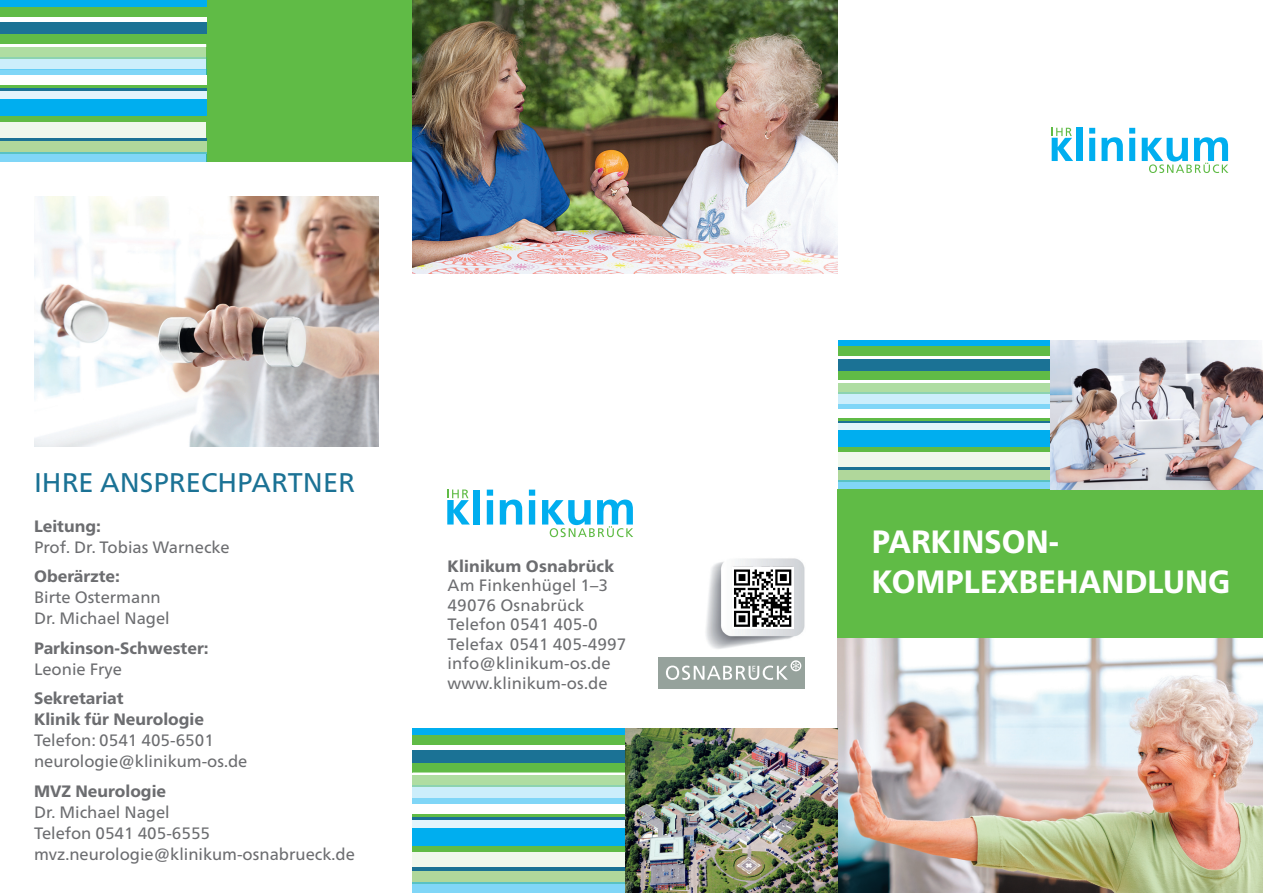
<style>
.page{position:relative;width:1263px;height:893px;background:#fff}
.page>*{position:absolute;margin:0;border:0;box-sizing:border-box;transform-origin:0 0}
.t1{font:800 32.25px/40.5px "Frutiger Neue LT Pro";letter-spacing:.005em;color:#fff;scale:.94 1}
.t2{font:27px "Frutiger Neue LT Pro";color:#1b7295}
.t3{font:16.5px/21px "Frutiger Neue LT Pro";color:#6c6d70}
.t4{font:800 16.5px/21px "Frutiger Neue LT Pro";color:#6c6d70}
.s1{font-weight:800}
.s2{font-weight:400}
</style>
<div class="page">
<img style="left:838px;top:638px;width:425px;height:255px">
<div style="left:838px;top:489px;width:425px;height:149px;background:#60bb46"></div>
<div style="left:206px;top:0;width:206px;height:162px;background:#60bb46"></div>
<div style="left:838px;top:340px;width:212px;height:7px;background:#00aeef"></div>
<div style="left:838px;top:346px;width:212px;height:10px;background:#60bb46"></div>
<div style="left:838px;top:359px;width:212px;height:13px;background:#1b7295"></div>
<div style="left:838px;top:371px;width:212px;height:9px;background:#60bb46"></div>
<div style="left:838px;top:383px;width:212px;height:10px;background:#afdda2"></div>
<div style="left:838px;top:392px;width:212px;height:12px;background:#00aeef;opacity:.2"></div>
<div style="left:838px;top:404px;width:212px;height:5px;background:#80d6f7"></div>
<hr style="left:838px;top:418px;width:212px;height:3px;background:#60bb46">
<hr style="left:838px;top:421px;width:212px;height:3px;background:#1b7295">
<div style="left:838px;top:423px;width:212px;height:10px;background:#e1f4fc"></div>
<div style="left:838px;top:431px;width:212px;height:17px;background:#00aeef"></div>
<div style="left:838px;top:447px;width:212px;height:5px;background:#60bb46"></div>
<div style="left:838px;top:451px;width:212px;height:17px;background:#eff8ec"></div>
<hr style="left:838px;top:467px;width:212px;height:3px;background:#1b7295">
<div style="left:838px;top:470px;width:212px;height:12px;background:#b0d79b"></div>
<div style="left:838px;top:480px;width:212px;height:9px;background:#00aeef;opacity:.5"></div>
<img style="left:1050px;top:340px;width:213px;height:149px">
<div style="left:1077px;top:128px;width:6px;height:33px;background:#00aeef"></div>
<svg style="left:1089px;top:128px;width:6px;height:33px"></svg>
<svg style="left:1101px;top:137px;width:22px;height:24px"></svg>
<svg style="left:1129px;top:128px;width:6px;height:33px"></svg>
<svg style="left:1052px;top:128px;width:21px;height:33px"></svg>
<svg style="left:1142px;top:137px;width:86px;height:36px"></svg>
<div style="left:0;top:0;width:206px;height:8px;background:#00aeef"></div>
<div style="left:0;top:8px;width:206px;height:10px;background:#60bb46"></div>
<div style="left:0;top:22px;width:206px;height:13px;background:#1b7295"></div>
<div style="left:0;top:35px;width:206px;height:9px;background:#60bb46"></div>
<div style="left:0;top:47px;width:206px;height:11px;background:#afdda2"></div>
<div style="left:0;top:57px;width:206px;height:12px;background:#00aeef;opacity:.2"></div>
<div style="left:0;top:69px;width:206px;height:7px;background:#80d6f7"></div>
<hr style="left:0;top:85px;width:206px;height:3px;background:#60bb46">
<hr style="left:0;top:88px;width:206px;height:4px;background:#1b7295">
<div style="left:0;top:91px;width:206px;height:11px;background:#e1f4fc"></div>
<div style="left:0;top:99px;width:206px;height:18px;background:#00aeef"></div>
<div style="left:0;top:117px;width:206px;height:5px;background:#60bb46"></div>
<div style="left:0;top:121px;width:206px;height:18px;background:#eff8ec"></div>
<hr style="left:0;top:138px;width:206px;height:3px;background:#1b7295">
<div style="left:0;top:141px;width:206px;height:13px;background:#b0d79b"></div>
<div style="left:0;top:152px;width:206px;height:10px;background:#00aeef;opacity:.5"></div>
<img style="left:706px;top:558px;width:99px;height:113px">
<div style="left:732px;top:567px;width:62px;height:62px;background:#fff"></div>
<svg style="left:734px;top:569px;width:57px;height:58px"></svg>
<div style="left:474px;top:490px;width:6px;height:34px;background:#00aeef"></div>
<svg style="left:487px;top:490px;width:6px;height:34px"></svg>
<svg style="left:500px;top:500px;width:22px;height:24px"></svg>
<svg style="left:529px;top:490px;width:6px;height:34px"></svg>
<svg style="left:447px;top:489px;width:23px;height:35px"></svg>
<svg style="left:542px;top:500px;width:91px;height:37px"></svg>
<div style="left:658px;top:657px;width:146px;height:32px;background:#96a29c"></div>
<svg style="left:666px;top:660px;width:135px;height:20px"></svg>
<img style="left:34px;top:196px;width:344px;height:250px">
<img style="left:412px;top:0;width:426px;height:274px">
<div style="left:412px;top:729px;width:213px;height:7px;background:#00aeef"></div>
<div style="left:412px;top:735px;width:213px;height:11px;background:#60bb46"></div>
<div style="left:412px;top:750px;width:213px;height:13px;background:#1b7295"></div>
<div style="left:412px;top:763px;width:213px;height:9px;background:#60bb46"></div>
<div style="left:412px;top:775px;width:213px;height:12px;background:#60bb46;opacity:.5"></div>
<div style="left:412px;top:786px;width:213px;height:12px;background:#cceefb"></div>
<div style="left:412px;top:798px;width:213px;height:6px;background:#80d6f7"></div>
<hr style="left:412px;top:814px;width:213px;height:3px;background:#60bb46">
<hr style="left:412px;top:817px;width:213px;height:4px;background:#1b7295">
<div style="left:412px;top:820px;width:213px;height:11px;background:#e1f4fc"></div>
<div style="left:412px;top:828px;width:213px;height:19px;background:#00aeef"></div>
<div style="left:412px;top:846px;width:213px;height:5px;background:#60bb46"></div>
<div style="left:412px;top:850px;width:213px;height:18px;background:#60bb46;opacity:.1"></div>
<hr style="left:412px;top:867px;width:213px;height:4px;background:#1b7295">
<div style="left:412px;top:871px;width:213px;height:13px;background:#b0d79b"></div>
<div style="left:412px;top:882px;width:213px;height:11px;background:#00aeef;opacity:.5"></div>
<img style="left:625px;top:729px;width:213px;height:164px">
<p class="t2" style="left:34px;top:471px;width:323px">IHRE ANSPRECHPARTNER</p>
<p class="t3" style="left:34px;top:517px;width:197px"><span class="s1">Leitung:<br></span>Prof. Dr. Tobias Warnecke</p>
<p class="t3" style="left:34px;top:567px;width:137px"><span class="s1">Oberärzte:<br></span>Birte Ostermann<br>Dr. Michael Nagel</p>
<p class="t4" style="left:34px;top:639px;width:176px">Parkinson-Schwester:<br><span class="s2">Leonie Frye</span></p>
<p class="t3" style="left:34px;top:689px;width:215px"><span class="s1">Sekretariat<br>Klinik für Neurologie<br></span>Telefon: 0541 405-6501 neurologie@klinikum-os.de</p>
<p class="t3" style="left:34px;top:782px;width:322px"><span class="s1">MVZ Neurologie<br></span>Dr. Michael Nagel<br>Telefon 0541 405-6555 mvz.neurologie@klinikum-osnabrueck.de</p>
<p class="t4" style="left:448px;top:557px;width:168px">Klinikum Osnabrück</p>
<p class="t3" style="left:448px;top:577px;width:162px;line-height:19.5px">Am Finkenhügel 1–3<br>49076 Osnabrück</p>
<p class="t3" style="left:448px;top:615px;width:152px">Telefon 0541 405-0</p>
<p class="t3" style="left:448px;top:635px;width:180px">Telefax 0541 405-4997</p>
<p class="t3" style="left:448px;top:654px;width:165px">info@klinikum-os.de</p>
<p class="t3" style="left:448px;top:674px;width:162px">www.klinikum-os.de</p>
<p class="t1" style="left:872px;top:524px;width:383px">PARKINSON-<br>KOMPLEXBEHANDLUNG</p>
</div>
